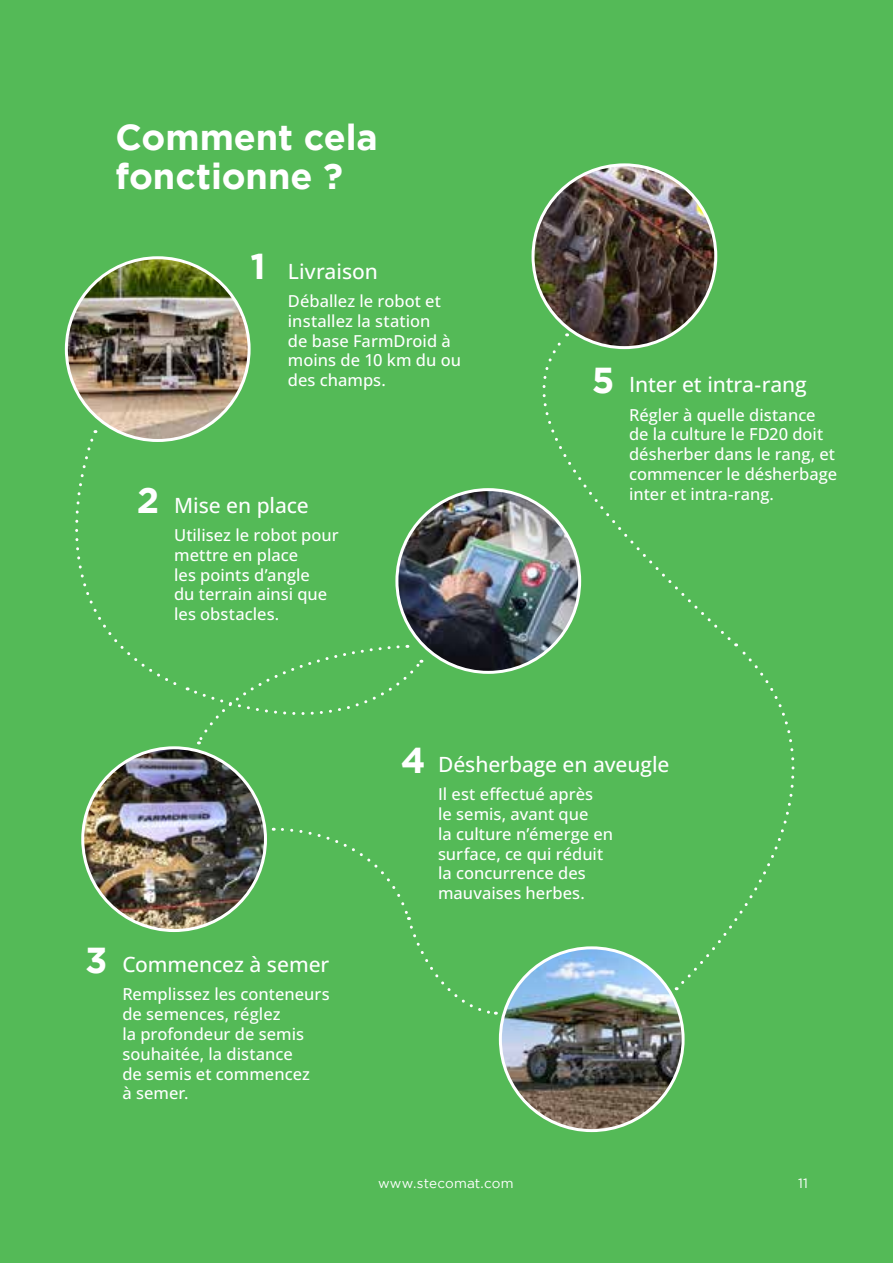
<style>
.page{position:relative;width:893px;height:1263px;background:#54ba57}
.page>*{position:absolute;margin:0;border:0;box-sizing:border-box;transform-origin:0 0}
.t1{font:700 36px/39px "Gotham";color:#fff}
.t2{font:500 21px "Open Sans";letter-spacing:-.005em;color:#fff}
.t3{font:500 16.5px/19.8px "Open Sans";color:#fff}
.t4{font:13.5px "Gotham";letter-spacing:.015em;color:#fff}
</style>
<div class="page">
<img style="left:66px;top:258px;width:183px;height:182px;border-radius:91px">
<img style="left:397px;top:490px;width:183px;height:182px;border-radius:91px">
<img style="left:83px;top:748px;width:182px;height:182px;border-radius:91px">
<img style="left:500px;top:948px;width:183px;height:182px;border-radius:91px">
<img style="left:533px;top:165px;width:183px;height:183px;border-radius:91px">
<svg style="left:75px;top:430px;width:347px;height:317px"></svg>
<svg style="left:273px;top:827px;width:223px;height:188px"></svg>
<svg style="left:681px;top:644px;width:114px;height:340px"></svg>
<svg style="left:506px;top:334px;width:225px;height:309px"></svg>
<h1 class="t1" style="left:116px;top:117px;width:264px">Comment cela fonctionne ?</h1>
<h1 class="t1" style="left:251px;top:246px;width:17px">1</h1>
<p class="t2" style="left:288px;top:257px;width:91px">Livraison</p>
<p class="t3" style="left:288px;top:291px;width:175px">Déballez le robot et installez la station<br>de base FarmDroid à moins de 10 km du ou des champs.</p>
<h1 class="t1" style="left:137px;top:480px;width:24px">2</h1>
<p class="t2" style="left:174px;top:491px;width:136px">Mise en place</p>
<p class="t3" style="left:174px;top:525px;width:166px">Utilisez le robot pour mettre en place<br>les points d’angle<br>du terrain ainsi que les obstacles.</p>
<h1 class="t1" style="left:592px;top:360px;width:24px">5</h1>
<p class="t2" style="left:629px;top:370px;width:179px">Inter et intra-rang</p>
<p class="t3" style="left:629px;top:404px;width:210px">Régler à quelle distance de la culture le FD20 doit désherber dans le rang, et commencer le désherbage inter et intra-rang.</p>
<h1 class="t1" style="left:85px;top:939px;width:24px">3</h1>
<p class="t2" style="left:122px;top:950px;width:209px">Commencez à semer</p>
<p class="t3" style="left:122px;top:984px;width:209px">Remplissez les conteneurs de semences, réglez<br>la profondeur de semis souhaitée, la distance<br>de semis et commencez<br>à semer.</p>
<h1 class="t1" style="left:401px;top:739px;width:26px">4</h1>
<p class="t2" style="left:438px;top:750px;width:233px">Désherbage en aveugle</p>
<p class="t3" style="left:438px;top:784px;width:177px">Il est effectué après<br>le semis, avant que<br>la culture n’émerge en surface, ce qui réduit la concurrence des mauvaises herbes.</p>
<p class="t4" style="left:378px;top:1175px;width:137px">www.stecomat.com</p>
<p class="t4" style="left:798px;top:1175px;width:11px">11</p>
</div>
